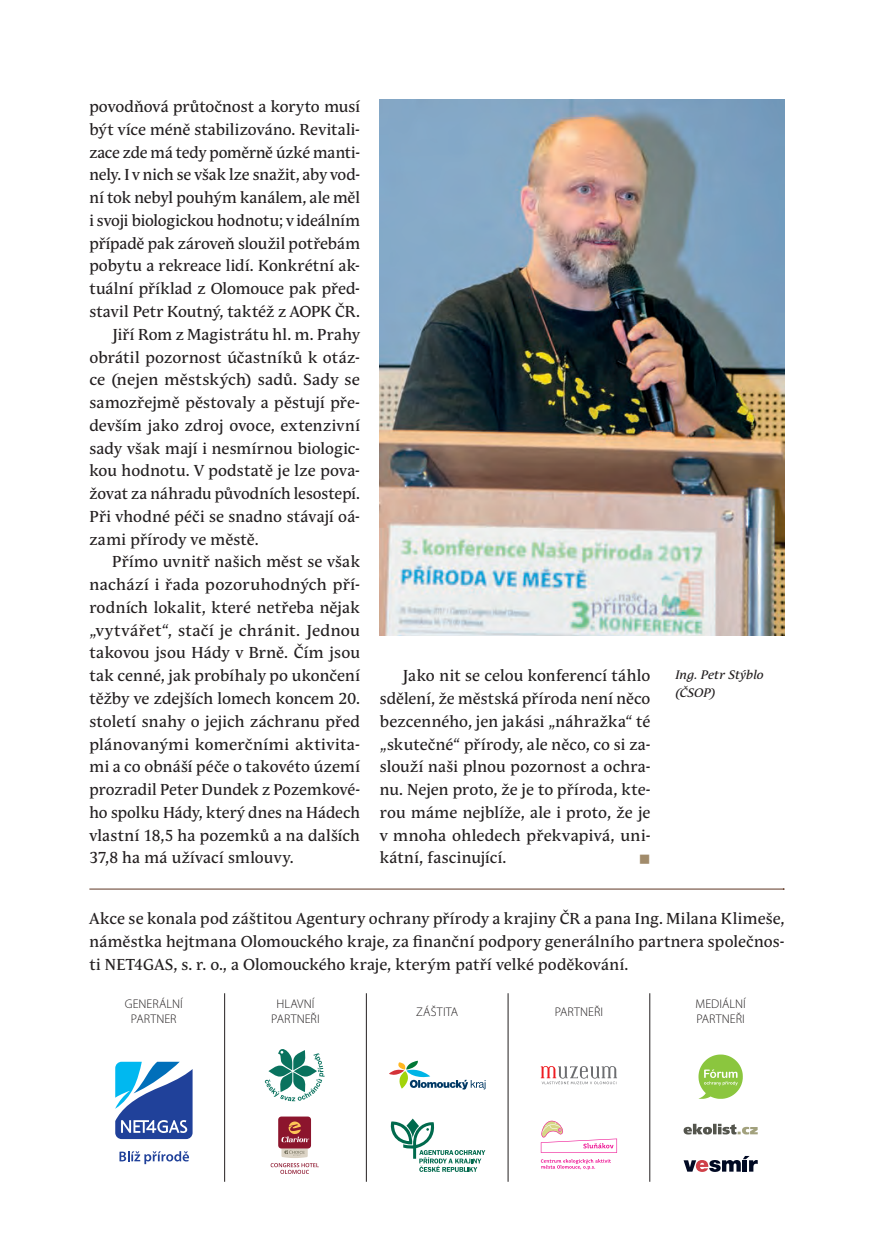
<style>
.page{position:relative;width:874px;height:1241px;background:#fff}
.page>*{position:absolute;margin:0;border:0;box-sizing:border-box;transform-origin:0 0}
.text{font:15.75px/22.8px "Andulka Text Pro";letter-spacing:.01em;color:#231f20;text-align:justify}
.text-2{font:15.75px "Wingdings";color:#a18b6b}
.t1{font:300 12.6px/15px "Myriad Pro";letter-spacing:.005em;color:#231f20;text-align:center}
.popiska{font:italic 12.25px/17.5px "Andulka Text Pro";letter-spacing:.01em;color:#231f20}
</style>
<div class="page">
<img style="left:379px;top:100px;width:405px;height:535px">
<hr style="left:89px;top:888px;width:694px;height:1px;background:#5f3725">
<svg style="left:114px;top:1060px;width:80px;height:80px"></svg>
<svg style="left:115px;top:1061px;width:77px;height:77px"></svg>
<svg style="left:119px;top:1151px;width:70px;height:12px"></svg>
<svg style="left:265px;top:1049px;width:59px;height:51px"></svg>
<div style="left:278px;top:1116px;width:33px;height:32px;background:#8c152d;border-radius:3px"></div>
<svg style="left:281px;top:1121px;width:28px;height:21px"></svg>
<svg style="left:270px;top:1148px;width:48px;height:25px"></svg>
<svg style="left:390px;top:1118px;width:95px;height:53px"></svg>
<svg style="left:389px;top:1060px;width:96px;height:29px"></svg>
<svg style="left:540px;top:1066px;width:76px;height:18px"></svg>
<svg style="left:540px;top:1120px;width:76px;height:32px"></svg>
<svg style="left:540px;top:1159px;width:70px;height:10px"></svg>
<svg style="left:683px;top:1123px;width:74px;height:11px"></svg>
<svg style="left:683px;top:1155px;width:74px;height:16px"></svg>
<svg style="left:698px;top:1054px;width:44px;height:44px"></svg>
<hr style="left:224px;top:993px;width:1px;height:188px;background:#231f20">
<hr style="left:366px;top:993px;width:1px;height:188px;background:#231f20">
<hr style="left:507px;top:993px;width:1px;height:188px;background:#231f20">
<hr style="left:649px;top:993px;width:1px;height:188px;background:#231f20">
<p class="text" style="left:89px;top:95px;width:272px">povodňová průtočnost a koryto musí být více méně stabilizováno. Revitali&shy;zace zde má tedy poměrně úzké manti&shy;nely. I v nich se však lze snažit, aby vod&shy;ní tok nebyl pouhým kanálem, ale měl i svoji biologickou hodnotu; v ideálním případě pak zároveň sloužil potřebám pobytu a rekreace lidí. Konkrétní ak&shy;tuální příklad z Olomouce pak před&shy;stavil Petr Koutný, taktéž z AOPK ČR.</p>
<p class="text" style="left:89px;top:323px;width:272px;text-indent:23px">Jiří Rom z Magistrátu hl. m. Prahy obrátil pozornost účastníků k otáz&shy;ce (nejen městských) sadů. Sady se samozřejmě pěstovaly a pěstují pře&shy;devším jako zdroj ovoce, extenzivní sady však mají i nesmírnou biologic&shy;kou hodnotu. V podstatě je lze pova&shy;žovat za náhradu původních lesostepí.<br>Při vhodné péči se snadno stávají oá&shy;zami přírody ve městě.</p>
<p class="text" style="left:89px;top:550px;width:272px;text-indent:23px">Přímo uvnitř našich měst se však nachází i řada pozoruhodných pří&shy;rodních lokalit, které netřeba nějak „vytvářet“, stačí je chránit. Jednou takovou jsou Hády v Brně. Čím jsou tak cenné, jak probíhaly po ukončení těžby ve zdejších lomech koncem 20. století snahy o jejich záchranu před plánovanými komerčními aktivita&shy;mi a co obnáší péče o takovéto území prozradil Peter Dundek z Pozemkové&shy;ho spolku Hády, který dnes na Hádech vlastní 18,5 ha pozemků a na dalších 37,8 ha má užívací smlouvy.</p>
<p class="text" style="left:379px;top:664px;width:272px;text-indent:23px">Jako nit se celou konferencí táhlo sdělení, že městská příroda není něco bezcenného, jen jakási „náhražka“ té „skutečné“ přírody, ale něco, co si za&shy;slouží naši plnou pozornost a ochra&shy;nu. Nejen proto, že je to příroda, kte&shy;rou máme nejblíže, ale i proto, že je v mnoha ohledech překvapivá, uni&shy;kátní, fascinující.</p>
<p class="text-2" style="left:638px;top:850px;width:13px">■</p>
<p class="popiska" style="left:675px;top:666px;width:90px">Ing. Petr Stýblo (ČSOP)</p>
<p class="text" style="left:89px;top:907px;width:696px">Akce se konala pod záštitou Agentury ochrany přírody a krajiny ČR a pana Ing. Milana Klimeše, náměstka hejtmana Olomouckého kraje, za finanční podpory generálního partnera společnos&shy;ti NET4GAS, s. r. o., a Olomouckého kraje, kterým patří velké poděkování.</p>
<p class="t1" style="left:125px;top:996px;width:59px">GENERÁLNÍ<br>PARTNER</p>
<p class="t1" style="left:271px;top:996px;width:50px">HLAVNÍ<br>PARTNEŘI</p>
<p class="t1" style="left:416px;top:1003px;width:43px">ZÁŠTITA</p>
<p class="t1" style="left:554px;top:1003px;width:50px">PARTNEŘI</p>
<p class="t1" style="left:695px;top:996px;width:52px;text-align:left">MEDIÁLNÍ<br>PARTNEŘI</p>
</div>
